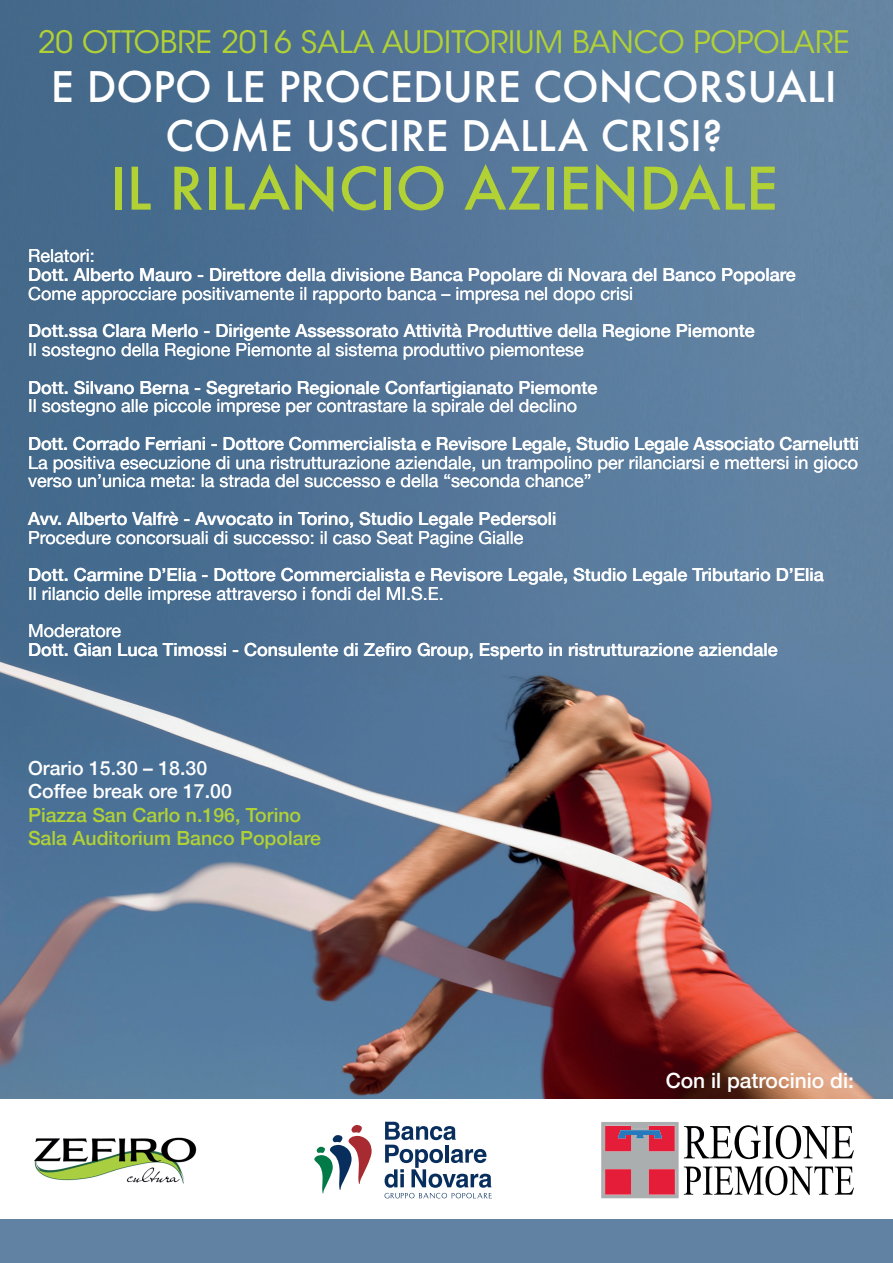
<style>
.page{position:relative;width:893px;height:1263px;background:#fff}
.page>*{position:absolute;margin:0;border:0;box-sizing:border-box;transform-origin:0 0}
.t1{font:500 57px "Futura";color:#b1d135}
.t2{font:500 40.95px/49.2px "Futura";color:#fff;text-align:center}
.t3{font:30.75px "ITC Avant Garde Std";color:#b1d135}
.t4{font:500 21px "Helvetica Neue";color:#fff}
.t5{font:500 19.5px/23.4px "Helvetica Neue";color:#b1d135}
.t6{font:500 19.5px/23.4px "Helvetica Neue";color:#fff}
.t7{font:500 18px "Helvetica Neue";color:#fff}
.t8{font:18px/18.8px "Helvetica Neue";color:#fff}
</style>
<div class="page">
<img style="left:0;top:0;width:893px;height:1099px">
<svg style="left:314px;top:1125px;width:58px;height:68px"></svg>
<svg style="left:385px;top:1122px;width:107px;height:76px"></svg>
<svg style="left:601px;top:1122px;width:253px;height:76px"></svg>
<img style="left:34px;top:1137px;width:163px;height:47px">
<div style="left:0;top:1219px;width:893px;height:44px;background:#6182a2"></div>
<h3 class="t3" style="left:38px;top:23px;width:813px">20 OTTOBRE 2016 SALA AUDITORIUM BANCO POPOLARE</h3>
<h2 class="t2" style="left:51px;top:62px;width:788px">E DOPO LE PROCEDURE CONCORSUALI<br>COME USCIRE DALLA CRISI?</h2>
<h1 class="t1" style="left:110px;top:149px;width:670px">IL RILANCIO AZIENDALE</h1>
<p class="t8" style="left:28px;top:248px;width:68px">Relatori:</p>
<p class="t7" style="left:28px;top:260px;width:769px">Dott. Alberto Mauro - Direttore della divisione Banca Popolare di Novara del Banco Popolare</p>
<p class="t8" style="left:28px;top:285px;width:606px">Come approcciare positivamente il rapporto banca – impresa nel dopo crisi</p>
<p class="t7" style="left:28px;top:316px;width:728px">Dott.ssa Clara Merlo - Dirigente Assessorato Attività Produttive della Regione Piemonte</p>
<p class="t8" style="left:28px;top:341px;width:557px">Il sostegno della Regione Piemonte al sistema produttivo piemontese</p>
<p class="t7" style="left:28px;top:373px;width:571px">Dott. Silvano Berna - Segretario Regionale Confartigianato Piemonte</p>
<p class="t8" style="left:28px;top:398px;width:551px">Il sostegno alle piccole imprese per contrastare la spirale del declino</p>
<p class="t7" style="left:28px;top:429px;width:832px">Dott. Corrado Ferriani - Dottore Commercialista e Revisore Legale, Studio Legale Associato Carnelutti</p>
<p class="t8" style="left:28px;top:454px;width:832px">La positiva esecuzione di una ristrutturazione aziendale, un trampolino per rilanciarsi e mettersi in gioco verso un’unica meta: la strada del successo e della “seconda chance”</p>
<p class="t7" style="left:28px;top:504px;width:530px">Avv. Alberto Valfrè - Avvocato in Torino, Studio Legale Pedersoli</p>
<p class="t8" style="left:28px;top:529px;width:497px">Procedure concorsuali di successo: il caso Seat Pagine Gialle</p>
<p class="t7" style="left:28px;top:560px;width:797px">Dott. Carmine D’Elia - Dottore Commercialista e Revisore Legale, Studio Legale Tributario D’Elia</p>
<p class="t8" style="left:28px;top:576px;width:417px;line-height:37.5px">Il rilancio delle imprese attraverso i fondi del MI.S.E.<br>Moderatore</p>
<p class="t7" style="left:28px;top:635px;width:751px">Dott. Gian Luca Timossi - Consulente di Zefiro Group, Esperto in ristrutturazione aziendale</p>
<p class="t6" style="left:28px;top:755px;width:205px">Orario 15.30 – 18.30<br>Coffee break ore 17.00</p>
<p class="t5" style="left:28px;top:801px;width:294px">Piazza San Carlo n.196, Torino<br>Sala Auditorium Banco Popolare</p>
<p class="t4" style="left:666px;top:1064px;width:190px">Con il patrocinio di:</p>
</div>
